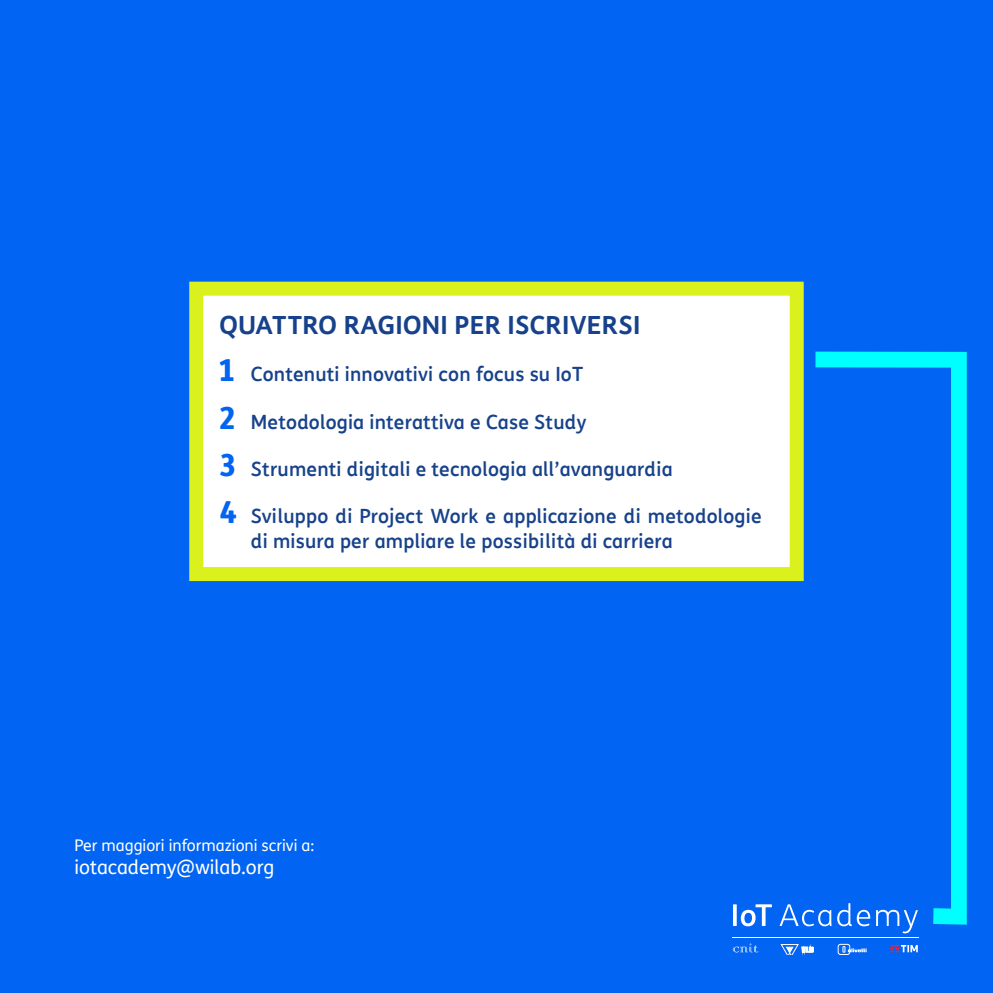
<style>
.page{position:relative;width:993px;height:993px;background:#fff}
.page>*{position:absolute;margin:0;border:0;box-sizing:border-box;transform-origin:0 0}
.t1{font:700 24.5px "TIM Sans";letter-spacing:.01em;color:#17428b}
.t2{font:500 19.25px/24.5px "TIM Sans";letter-spacing:.01em;color:#17428b}
.t3{font:19.25px "TIM Sans";color:#fff}
.t4{font:15.75px "TIM Sans";color:#fff}
.s1{font-weight:800;font-size:29.75px;color:#0164f2}
</style>
<div class="page">
<div style="left:0;top:0;width:992px;height:992px;background:#0164f2"></div>
<svg style="left:799px;top:343px;width:168px;height:582px"></svg>
<div style="left:189px;top:281px;width:614px;height:300px;background:#fff;border:14px solid #dbf11e"></div>
<svg style="left:890px;top:945px;width:27px;height:6px"></svg>
<hr style="left:732px;top:937px;width:186px;height:1px;background:#fff">
<svg style="left:733px;top:904px;width:38px;height:22px"></svg>
<svg style="left:779px;top:902px;width:138px;height:31px"></svg>
<svg style="left:837px;top:943px;width:29px;height:11px"></svg>
<svg style="left:732px;top:943px;width:26px;height:9px"></svg>
<svg style="left:780px;top:944px;width:33px;height:10px"></svg>
<p class="t1" style="left:219px;top:306px;width:422px">QUATTRO RAGIONI PER ISCRIVERSI</p>
<p class="t2" style="left:219px;top:361px;width:365px"><span class="s1">1</span> Contenuti innovativi con focus su IoT</p>
<p class="t2" style="left:219px;top:408px;width:368px"><span class="s1">2</span> Metodologia interattiva e Case Study</p>
<p class="t2" style="left:219px;top:456px;width:454px"><span class="s1">3</span> Strumenti digitali e tecnologia all’avanguardia</p>
<p class="t2" style="left:251px;top:503px;width:512px;text-indent:-32px"><span class="s1">4</span> Sviluppo di Project Work e applicazione di metodologie di misura per ampliare le possibilità di carriera</p>
<p class="t4" style="left:74px;top:834px;width:241px">Per maggiori informazioni scrivi a:</p>
<p class="t3" style="left:74px;top:853px;width:201px">iotacademy@wilab.org</p>
</div>
